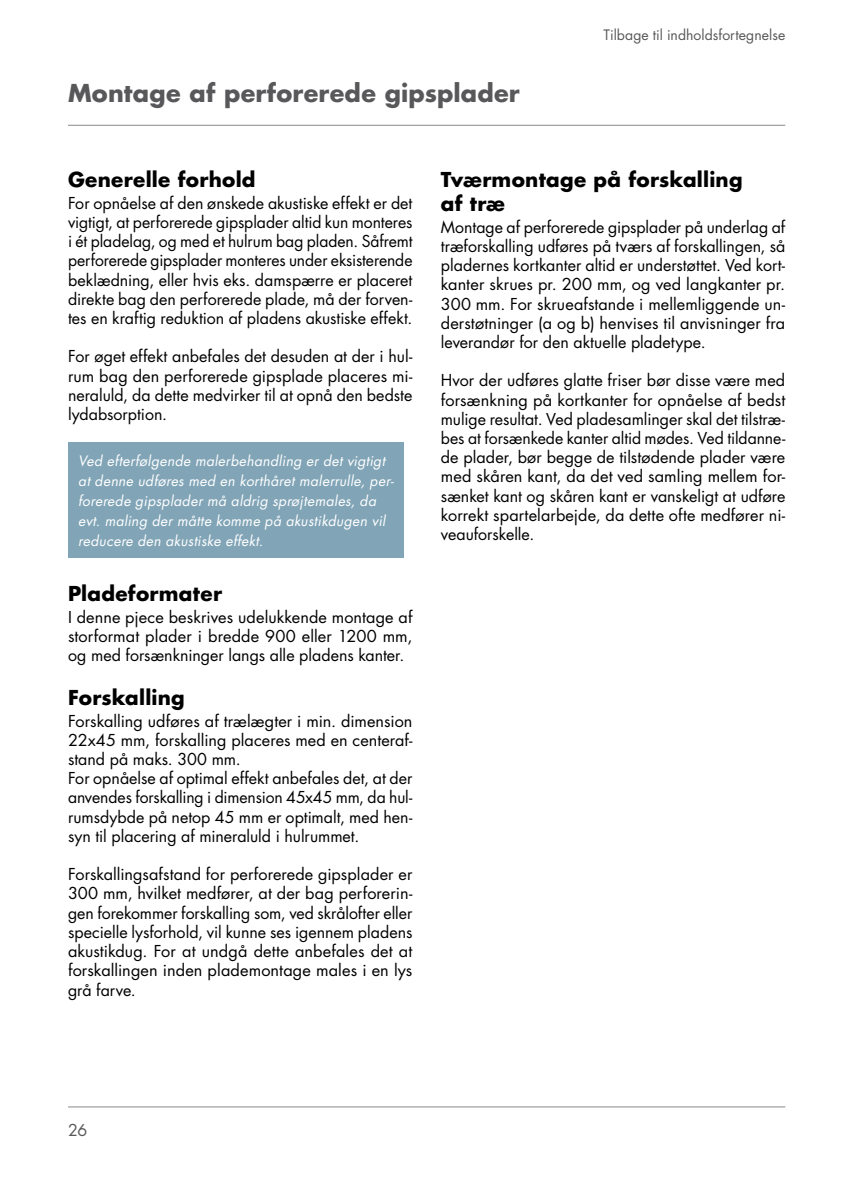
<style>
.page{position:relative;width:842px;height:1191px;background:#fff}
.page>*{position:absolute;margin:0;border:0;box-sizing:border-box;transform-origin:0 0}
.t1{font:700 24px "Futura Std";letter-spacing:.01em;color:#58585a}
.t2{font:700 20px/24px "Futura Std";letter-spacing:.015em;color:#000}
.t3{font:16px/19.2px "Futura Std";color:#000;text-align:justify}
.t4{font:16px "Futura Std";color:#58585a}
.t5{font:italic 14px/20px "Futura Std";letter-spacing:.02em;color:#fff}
.t6{font:14px "Futura Std";letter-spacing:.005em;color:#58585a}
</style>
<div class="page">
<hr style="left:68px;top:1106px;width:717px;height:1px;background:#87888a">
<hr style="left:68px;top:125px;width:717px;height:1px;background:#87888a">
<div style="left:68px;top:442px;width:336px;height:115px;background:#81a5b7"></div>
<h1 class="t1" style="left:68px;top:77px;width:453px">Montage af perforerede gipsplader</h1>
<p class="t6" style="left:603px;top:26px;width:183px">Tilbage til indholdsfortegnelse</p>
<p class="t2" style="left:68px;top:167px;width:189px">Generelle forhold</p>
<p class="t3" style="left:68px;top:193px;width:346px">For opnåelse af den ønskede akustiske effekt er det vigtigt, at perforerede gipsplader altid kun monteres i ét pladelag, og med et hulrum bag pladen. Såfremt perforerede gipsplader monteres under eksisterende beklædning, eller hvis eks. damspærre er placeret direkte bag den perforerede plade, må der forven&shy;tes en kraftig reduktion af pladens akustiske effekt.</p>
<p class="t3" style="left:68px;top:347px;width:346px">For øget effekt anbefales det desuden at der i hul&shy;rum bag den perforerede gipsplade placeres mi&shy;neraluld, da dette medvirker til at opnå den bedste lydabsorption.</p>
<p class="t5" style="left:78px;top:451px;width:317px">Ved efterfølgende malerbehandling er det vigtigt at denne udføres med en korthåret malerrulle, per&shy;forerede gipsplader må aldrig sprøjtemales, da evt. maling der måtte komme på akustikdugen vil reducere den akustiske effekt.</p>
<p class="t2" style="left:68px;top:581px;width:156px">Pladeformater</p>
<p class="t3" style="left:68px;top:607px;width:346px">I denne pjece beskrives udelukkende montage af storformat plader i bredde 900 eller 1200 mm, og med forsænkninger langs alle pladens kanter.</p>
<p class="t2" style="left:68px;top:685px;width:118px">Forskalling</p>
<p class="t3" style="left:68px;top:711px;width:346px;text-align:left">Forskalling udføres af trælægter i min. dimension 22x45 mm, forskalling placeres med en centeraf&shy;stand på maks. 300 mm.<br>For opnåelse af optimal effekt anbefales det, at der anvendes forskalling i dimension 45x45 mm, da hul&shy;rumsdybde på netop 45 mm er optimalt, med hen&shy;syn til placering af mineraluld i hulrummet.</p>
<p class="t3" style="left:68px;top:865px;width:346px">Forskallingsafstand for perforerede gipsplader er 300 mm, hvilket medfører, at der bag perforerin&shy;gen forekommer forskalling som, ved skrålofter eller specielle lysforhold, vil kunne ses igennem pladens akustikdug. For at undgå dette anbefales det at forskallingen inden plademontage males i en lys grå farve.</p>
<p class="t2" style="left:441px;top:167px;width:303px">Tværmontage på forskalling af træ</p>
<p class="t3" style="left:441px;top:217px;width:346px">Montage af perforerede gipsplader på underlag af træforskalling udføres på tværs af forskallingen, så pladernes kortkanter altid er understøttet. Ved kort&shy;kanter skrues pr. 200 mm, og ved langkanter pr.<br>300 mm. For skrueafstande i mellemliggende un&shy;derstøtninger (a og b) henvises til anvisninger fra leverandør for den aktuelle pladetype.</p>
<p class="t3" style="left:441px;top:371px;width:346px">Hvor der udføres glatte friser bør disse være med forsænkning på kortkanter for opnåelse af bedst mulige resultat. Ved pladesamlinger skal det tilstræ&shy;bes at forsænkede kanter altid mødes. Ved tildanne&shy;de plader, bør begge de tilstødende plader være med skåren kant, da det ved samling mellem for&shy;sænket kant og skåren kant er vanskeligt at udføre korrekt spartelarbejde, da dette ofte medfører ni&shy;veauforskelle.</p>
<p class="t4" style="left:68px;top:1120px;width:21px">26</p>
</div>
